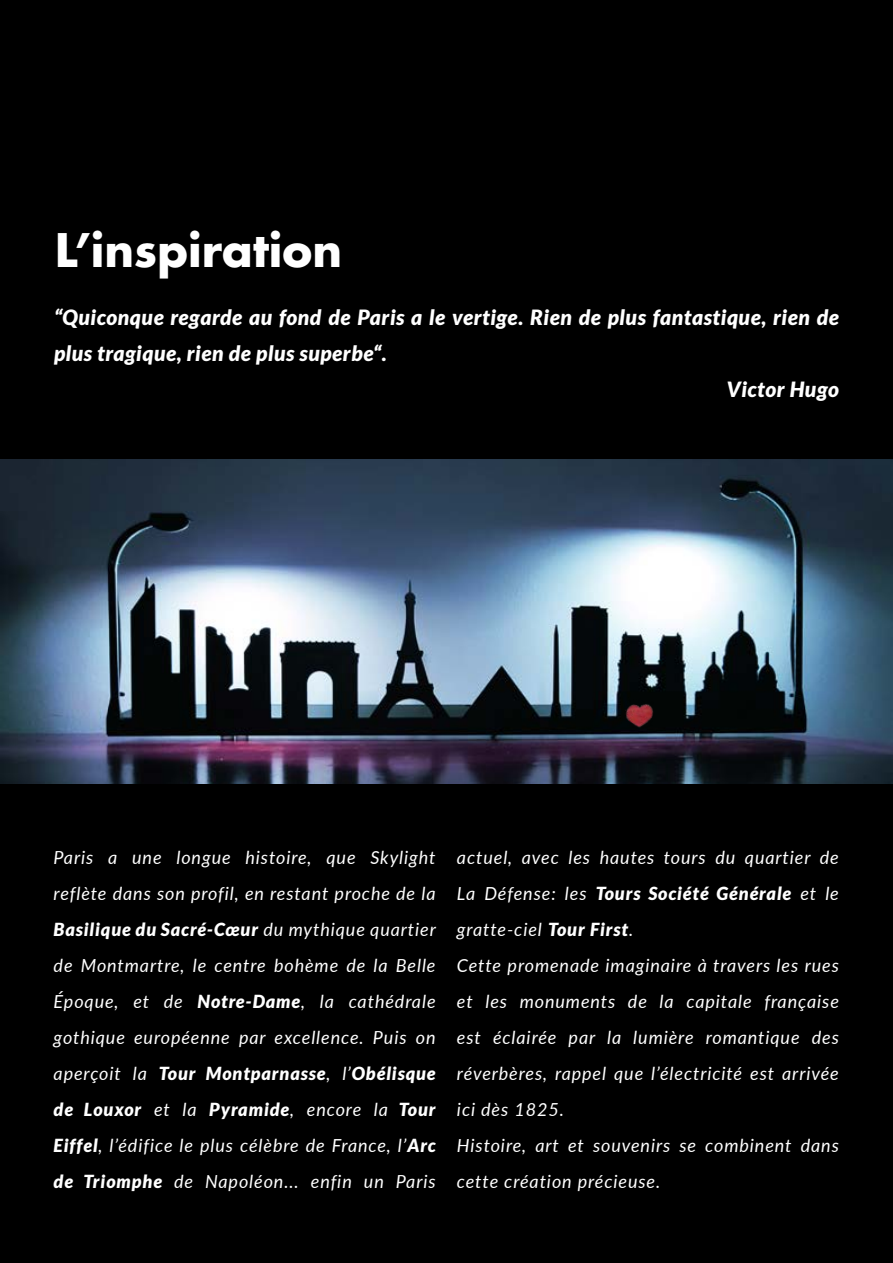
<style>
.page{position:relative;width:893px;height:1263px;background:#000}
.page>*{position:absolute;margin:0;border:0;box-sizing:border-box;transform-origin:0 0}
.t1{font:700 45px "Futura Std";color:#fff}
.t2{font:italic 900 21px "Lato";letter-spacing:.025em;color:#fff}
.t3{font:italic 18px/36px "Lato";letter-spacing:.05em;color:#fff;text-align:justify}
.s1{font-weight:900}
</style>
<div class="page">
<img style="left:0;top:459px;width:893px;height:324px">
<img style="left:621px;top:696px;width:36px;height:39px">
<h1 class="t1" style="left:55px;top:220px;width:288px">L’inspiration</h1>
<p class="t2" style="left:54px;top:305px;width:786px">“Quiconque regarde au fond de Paris a le vertige. Rien de plus fantastique, rien de</p>
<p class="t2" style="left:54px;top:341px;width:334px">plus tragique, rien de plus superbe“.</p>
<p class="t2" style="left:726px;top:377px;width:114px">Victor Hugo</p>
<p class="t3" style="left:54px;top:839px;width:384px">Paris a une longue histoire, que Skylight reflète dans son profil, en restant proche de la <span class="s1">Basilique du Sacré-Cœur</span> du mythique quartier de Montmartre, le centre bohème de la Belle Époque, et de <span class="s1">Notre-Dame</span>, la cathédrale gothique européenne par excellence. Puis on aperçoit la <span class="s1">Tour Montparnasse</span>, l’<span class="s1">Obélisque de Louxor</span> et la <span class="s1">Pyramide</span>, encore la <span class="s1">Tour Eiffel</span>, l’édifice le plus célèbre de France, l’<span class="s1">Arc de Triomphe</span> de Napoléon... enfin un Paris</p>
<p class="t3" style="left:457px;top:839px;width:383px;text-align:left">actuel, avec les hautes tours du quartier de La Défense: les <span class="s1">Tours Société Générale</span> et le gratte-ciel <span class="s1">Tour First</span>.<br>Cette promenade imaginaire à travers les rues et les monuments de la capitale française est éclairée par la lumière romantique des réverbères, rappel que l’électricité est arrivée ici dès 1825.<br>Histoire, art et souvenirs se combinent dans cette création précieuse.</p>
</div>
